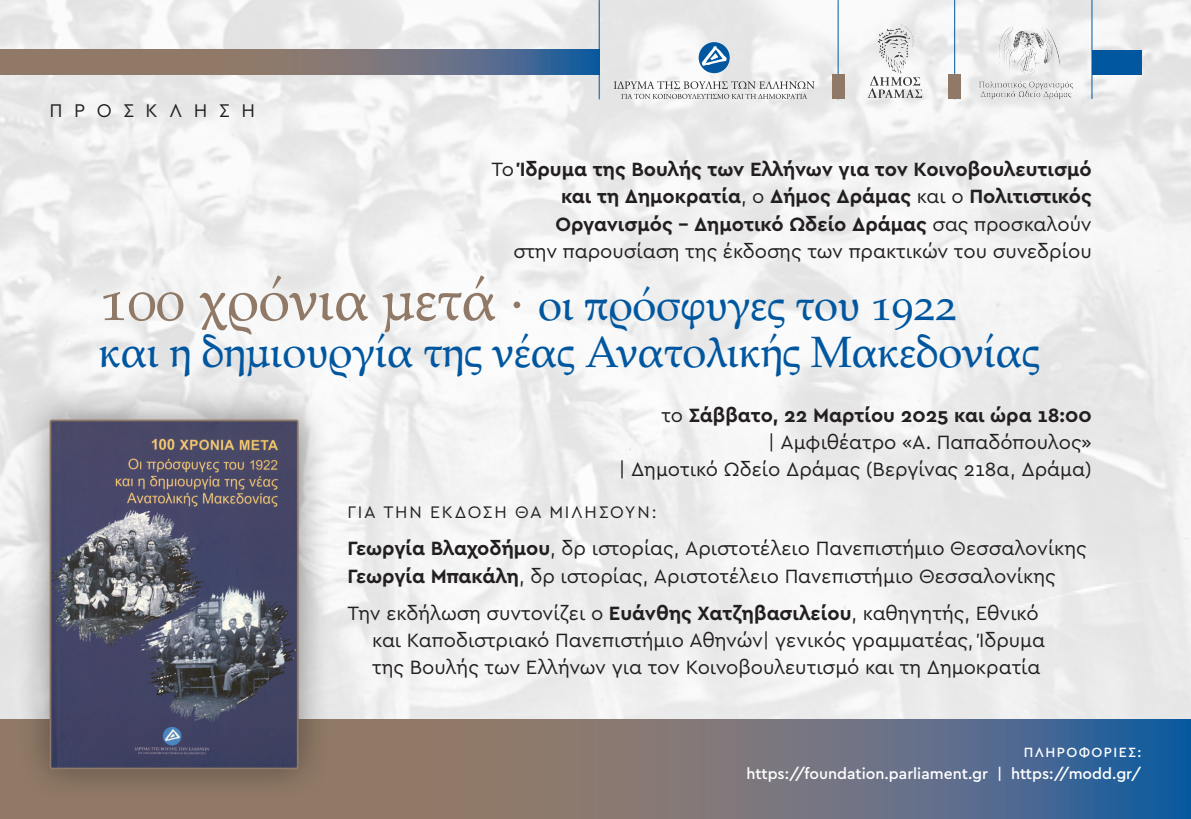
<style>
.page{position:relative;width:1191px;height:819px;background:#fff}
.page>*{position:absolute;margin:0;border:0;box-sizing:border-box;transform-origin:0 0}
.t1{font:43.75px "GFS Heraklit";letter-spacing:-.01em;color:#01579f}
.t2{font:20.12px/27.1px "Cera Pro";color:#231f20}
.t3{font:700 20.12px/27.1px "Cera Pro";color:#231f20;text-align:justify}
.t4{font:19.25px "Cera Pro";letter-spacing:.6em;color:#231f20}
.t5{font:17.5px "Cera Pro";letter-spacing:.1em;color:#231f20}
.Βασικό{font:500 15.75px "Cera Pro";color:#fff}
.Βασικό-2{font:500 14px "Cera Pro";letter-spacing:.1em;color:#fff}
.s1{font-weight:400}
.s2{font-size:57.75px;color:#907966}
.s3{font-weight:700}
</style>
<div class="page">
<img style="left:0;top:0;width:1191px;height:719px">
<svg style="left:0;top:719px;width:1191px;height:100px;background:#6f727c"></svg>
<div style="left:698px;top:42px;width:31px;height:31px;background:#01579f;border-radius:50%"></div>
<svg style="left:701px;top:46px;width:26px;height:20px"></svg>
<svg style="left:614px;top:81px;width:200px;height:18px"></svg>
<svg style="left:0;top:50px;width:599px;height:25px;background:#767377"></svg>
<div style="left:1091px;top:50px;width:50px;height:25px;background:#01579f"></div>
<hr style="left:599px;top:0;width:1px;height:99px;background:#01579f">
<hr style="left:1091px;top:0;width:1px;height:99px;background:#01579f">
<hr style="left:838px;top:0;width:1px;height:99px;background:#01579f">
<div style="left:832px;top:75px;width:12px;height:24px;background:#907966"></div>
<div style="left:17px;top:386px;width:315px;height:416px;background:#231f20;opacity:.5"></div>
<img style="left:53px;top:422px;width:243px;height:344px">
<div style="left:50px;top:419px;width:249px;height:350px;border:2px solid #907966"></div>
<img style="left:858px;top:24px;width:75px;height:75px">
<img style="left:978px;top:15px;width:95px;height:95px">
<hr style="left:954px;top:0;width:1px;height:99px;background:#01579f">
<div style="left:948px;top:75px;width:13px;height:24px;background:#907966"></div>
<p class="t4" style="left:50px;top:98px;width:207px">ΠΡΟΣΚΛΗΣΗ</p>
<p class="t3" style="left:555px;top:155px;width:538px;text-indent:-64px"><span class="s1">Το</span> Ίδρυμα της Βουλής των Ελλήνων για τον Κοινοβουλευτισμό και τη Δημοκρατία<span class="s1">, ο</span> Δήμος Δράμας <span class="s1">και ο</span> Πολιτιστικός Οργανισμός - Δημοτικό Ωδείο Δράμας <span class="s1">σας προσκαλούν</span></p>
<p class="t2" style="left:513px;top:236px;width:579px">στην παρουσίαση της έκδοσης των πρακτικών του συνεδρίου</p>
<p class="t1" style="left:99px;top:271px;width:859px"><span class="s2">100 χρόνια μετά ·</span> οι πρόσφυγες του 1922</p>
<p class="t1" style="left:99px;top:319px;width:942px">και η δημιουργία της νέας Ανατολικής Μακεδονίας</p>
<p class="t3" style="left:661px;top:401px;width:432px;text-align:right"><span class="s1">το</span> Σάββατο, 22 Μαρτίου 2025 και ώρα 18:00 <span class="s1">| Αμφιθέατρο «Α. Παπαδόπουλος»</span></p>
<p class="t2" style="left:619px;top:455px;width:474px">| Δημοτικό Ωδείο Δράμας (Βεργίνας 218α, Δράμα)</p>
<p class="t5" style="left:347px;top:501px;width:311px">ΓΙΑ ΤΗΝ ΈΚΔΟΣΗ ΘΑ ΜΙΛΉ ΣΟΥΝ:</p>
<p class="t2" style="left:347px;top:534px;width:741px"><span class="s3">Γεωργία Βλαχοδήμου</span>, δρ ιστορίας, Αριστοτέλειο Πανεπιστήμιο Θεσσαλονίκης</p>
<p class="t2" style="left:347px;top:561px;width:710px"><span class="s3">Γεωργία Μπακάλη</span>, δρ ιστορίας, Αριστοτέλειο Πανεπιστήμιο Θεσσαλονίκης</p>
<p class="t2" style="left:372px;top:598px;width:674px;text-indent:-25px">Την εκδήλωση συντονίζει ο <span class="s3">Ευάνθης Χατζηβασιλείου</span>, καθηγητής, Εθνικό και Καποδιστριακό Πανεπιστήμιο Αθηνών| γενικός γραμματέας, Ίδρυμα της Βουλής των Ελλήνων για τον Κοινοβουλευτισμό και τη Δημοκρατία</p>
<p class="Βασικό-2" style="left:1023px;top:743px;width:119px">ΠΛΗΡΟΦΟΡΊΕΣ:</p>
<p class="Βασικό" style="left:746px;top:763px;width:396px">https://foundation.parliament.gr | https://modd.gr/</p>
</div>
